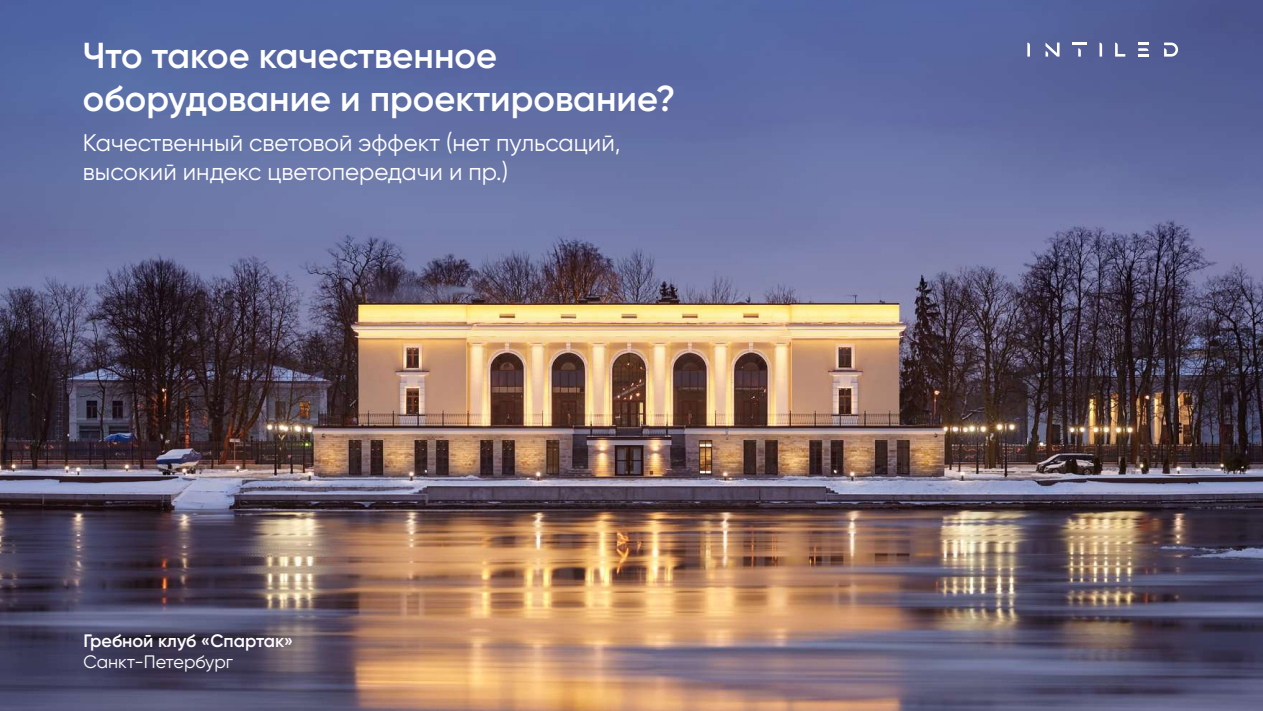
<style>
.page{position:relative;width:1263px;height:711px;background:#fff}
.page>*{position:absolute;margin:0;border:0;box-sizing:border-box;transform-origin:0 0}
.t1{font:600 36px/43.2px "Gilroy";color:#fff}
.t2{font:24px/28.8px "Gilroy";color:#fff}
.t3{font:600 18px "Gilroy";color:#fff}
.t4{font:18px "Gilroy";color:#fff}
</style>
<div class="page">
<img style="left:0;top:0;width:1263px;height:710px">
<svg style="left:1027px;top:43px;width:3px;height:14px"></svg>
<svg style="left:1072px;top:43px;width:14px;height:14px"></svg>
<svg style="left:1099px;top:43px;width:3px;height:14px"></svg>
<svg style="left:1045px;top:43px;width:14px;height:14px"></svg>
<svg style="left:1164px;top:43px;width:14px;height:14px"></svg>
<svg style="left:1115px;top:43px;width:10px;height:14px"></svg>
<svg style="left:1138px;top:43px;width:10px;height:14px"></svg>
<h1 class="t1" style="left:83px;top:33px;width:594px">Что такое качественное оборудование и проектирование?</h1>
<p class="t2" style="left:83px;top:128px;width:539px">Качественный световой эффект (нет пульсаций, высокий индекс цветопередачи и пр.)</p>
<p class="t3" style="left:83px;top:629px;width:211px">Гребной клуб «Спартак»</p>
<p class="t4" style="left:83px;top:651px;width:151px">Санкт-Петербург</p>
</div>
